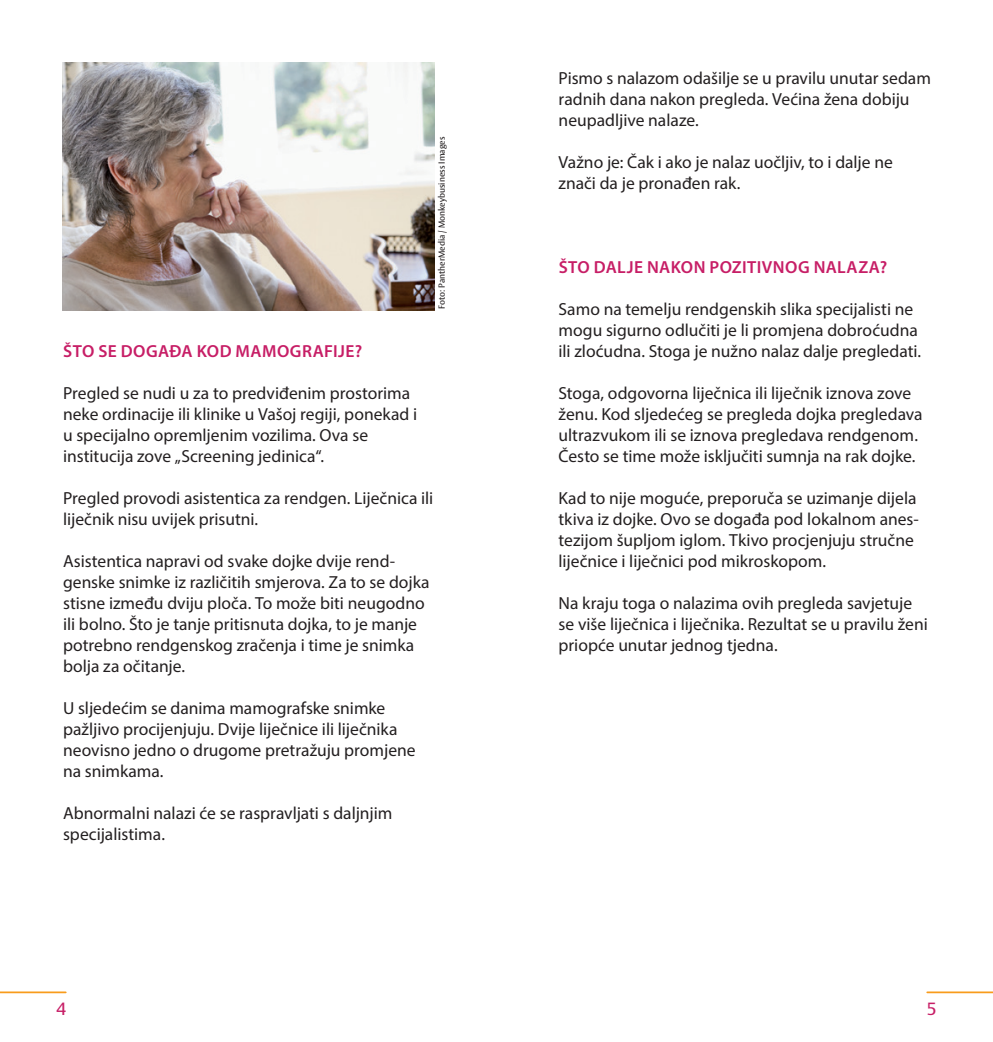
<style>
.page{position:relative;width:993px;height:1042px;background:#fff}
.page>*{position:absolute;margin:0;border:0;box-sizing:border-box;transform-origin:0 0}
.Fliesstext_abst{font:17.5px/21px "Myriad Pro";color:#231f20}
.H4{font:600 17.5px "Myriad Pro";letter-spacing:.025em;color:#c71e66}
.t1{font:500 17.5px "Vesta Pro";color:#c71e66}
.t2{font:500 8.75px "Vesta Pro";letter-spacing:.005em;color:#231f20}
</style>
<div class="page">
<hr style="left:926px;top:991px;width:66px;height:2px;background:#f89c1c">
<hr style="left:0;top:991px;width:66px;height:2px;background:#f89c1c">
<img style="left:62px;top:62px;width:372px;height:248px">
<p class="t2" style="left:436px;top:309px;width:174px;rotate:-90deg">Foto: PantherMedia / Monkeybusiness Images</p>
<p class="H4" style="left:63px;top:340px;width:300px">ŠTO SE DOGAĐA KOD MAMOGRAFIJE?</p>
<p class="Fliesstext_abst" style="left:63px;top:382px;width:355px">Pregled se nudi u za to predviđenim prostorima neke ordinacije ili klinike u Vašoj regiji, ponekad i u specijalno opremljenim vozilima. Ova se institucija zove „Screening jedinica“.</p>
<p class="Fliesstext_abst" style="left:63px;top:487px;width:372px">Pregled provodi asistentica za rendgen. Liječnica ili liječnik nisu uvijek prisutni.</p>
<p class="Fliesstext_abst" style="left:63px;top:550px;width:368px">Asistentica napravi od svake dojke dvije rend&shy;genske snimke iz različitih smjerova. Za to se dojka stisne između dviju ploča. To može biti neugodno ili bolno. Što je tanje pritisnuta dojka, to je manje potrebno rendgenskog zračenja i time je snimka bolja za očitanje.</p>
<p class="Fliesstext_abst" style="left:63px;top:697px;width:354px">U sljedećim se danima mamografske snimke pažljivo procijenjuju. Dvije liječnice ili liječnika neovisno jedno o drugome pretražuju promjene na snimkama.</p>
<p class="Fliesstext_abst" style="left:63px;top:802px;width:331px">Abnormalni nalazi će se raspravljati s daljnjim specijalistima.</p>
<p class="Fliesstext_abst" style="left:558px;top:67px;width:374px">Pismo s nalazom odašilje se u pravilu unutar sedam radnih dana nakon pregleda. Većina žena dobiju neupadljive nalaze.</p>
<p class="Fliesstext_abst" style="left:558px;top:151px;width:336px">Važno je: Čak i ako je nalaz uočljiv, to i dalje ne znači da je pronađen rak.</p>
<p class="H4" style="left:558px;top:256px;width:330px">ŠTO DALJE NAKON POZITIVNOG NALAZA?</p>
<p class="Fliesstext_abst" style="left:558px;top:298px;width:364px">Samo na temelju rendgenskih slika specijalisti ne mogu sigurno odlučiti je li promjena dobroćudna ili zloćudna. Stoga je nužno nalaz dalje pregledati.</p>
<p class="Fliesstext_abst" style="left:558px;top:382px;width:365px">Stoga, odgovorna liječnica ili liječnik iznova zove ženu. Kod sljedećeg se pregleda dojka pregledava ultrazvukom ili se iznova pregledava rendgenom.<br>Često se time može isključiti sumnja na rak dojke.</p>
<p class="Fliesstext_abst" style="left:558px;top:487px;width:362px">Kad to nije moguće, preporuča se uzimanje dijela tkiva iz dojke. Ovo se događa pod lokalnom anes&shy;tezijom šupljom iglom. Tkivo procjenjuju stručne liječnice i liječnici pod mikroskopom.</p>
<p class="Fliesstext_abst" style="left:558px;top:592px;width:370px">Na kraju toga o nalazima ovih pregleda savjetuje se više liječnica i liječnika. Rezultat se u pravilu ženi priopće unutar jednog tjedna.</p>
<p class="t1" style="left:56px;top:997px;width:11px">4</p>
<p class="t1" style="left:926px;top:997px;width:11px">5</p>
</div>
